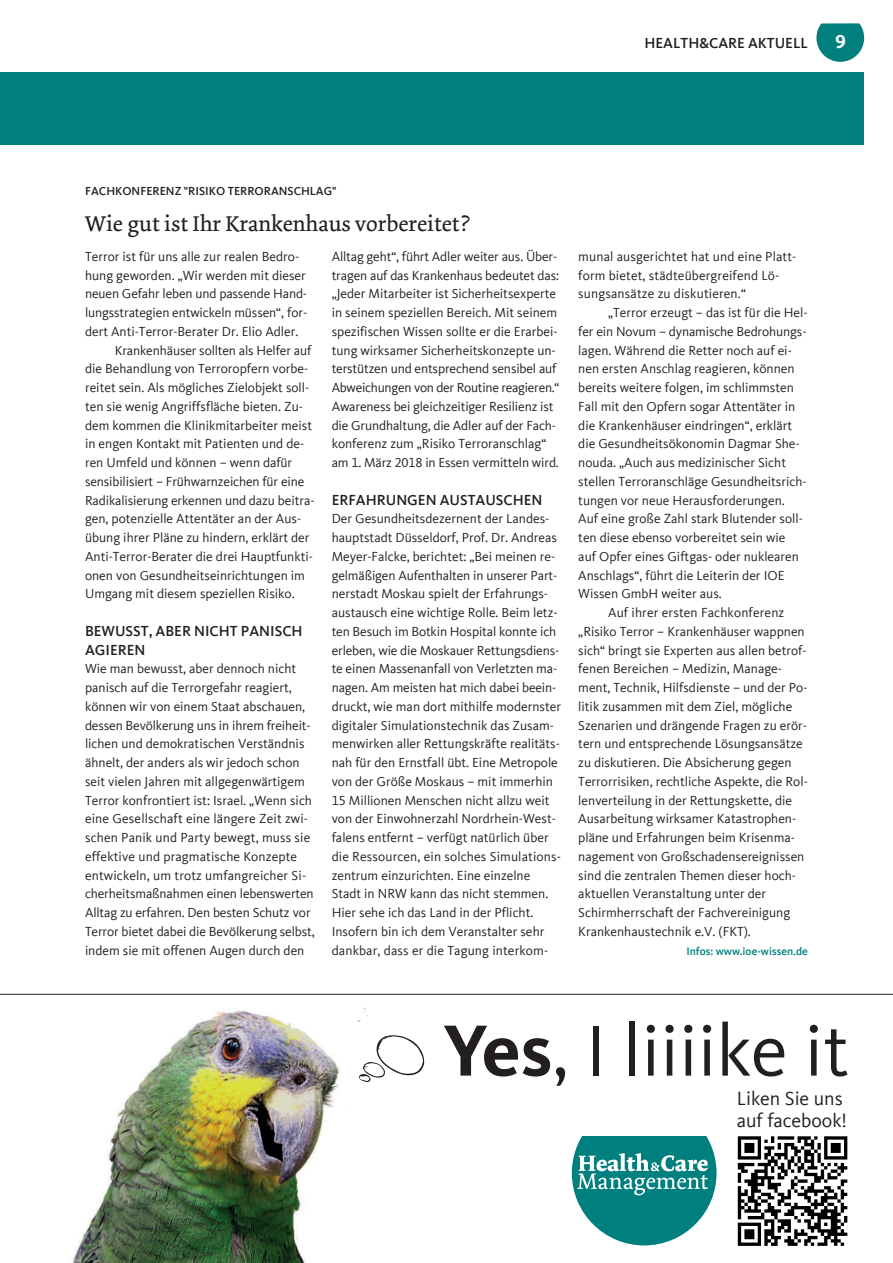
<style>
.page{position:relative;width:893px;height:1263px;background:#fff}
.page>*{position:absolute;margin:0;border:0;box-sizing:border-box;transform-origin:0 0}
.t1{font:75px "Kievit Offc";color:#231f20}
.t2{font:22.5px "Dolly";color:#231f20}
.t3{font:19.8px/21.3px "Kievit Offc";color:#231f20}
.t4{font:700 19.5px "Kievit Offc";color:#fff}
.t5{font:500 15px/18.8px "Kievit Offc";color:#231f20}
.t6{font:13.5px/18.8px "Kievit Offc";color:#231f20}
.t7{font:500 12px "Kievit Offc";color:#231f20}
.t8{font:500 11.25px "Kievit Offc";color:#007f7f}
.s1{font-weight:700}
</style>
<div class="page">
<svg style="left:816px;top:23px;width:48px;height:39px;background:#2d9595"></svg>
<div style="left:0;top:72px;width:863px;height:73px;background:#007f7f"></div>
<img style="left:72px;top:1009px;width:666px;height:254px">
<svg style="left:358px;top:1005px;width:10px;height:17px"></svg>
<svg style="left:358px;top:1034px;width:67px;height:48px"></svg>
<svg style="left:572px;top:1136px;width:144px;height:109px"></svg>
<svg style="left:738px;top:1136px;width:109px;height:110px"></svg>
<hr style="left:0;top:994px;width:893px;height:1px;background:#231f20">
<p class="t5" style="left:644px;top:34px;width:165px">HEALTH&amp;CARE AKTUELL</p>
<h3 class="t4" style="left:835px;top:30px;width:12px">9</h3>
<p class="t7" style="left:85px;top:184px;width:253px">FACH KONFERENZ "RISIKO TERRORANSCH LAG"</p>
<h2 class="t2" style="left:85px;top:210px;width:387px">Wie gut ist Ihr Krankenhaus vorbereitet?</h2>
<p class="t6" style="left:85px;top:247px;width:216px">Terror ist für uns alle zur realen Bedro-</p>
<p class="t6" style="left:85px;top:266px;width:222px">hung geworden. „Wir werden mit dieser</p>
<p class="t6" style="left:85px;top:285px;width:224px">neuen Gefahr leben und passende Hand-</p>
<p class="t6" style="left:85px;top:303px;width:224px">lungsstrategien entwickeln müssen“, for-</p>
<p class="t6" style="left:85px;top:322px;width:215px">dert Anti-Terror-Berater Dr. Elio Adler.</p>
<p class="t6" style="left:115px;top:341px;width:198px">Krankenhäuser sollten als Helfer auf</p>
<p class="t6" style="left:85px;top:360px;width:225px">die Behandlung von Terroropfern vorbe-</p>
<p class="t6" style="left:85px;top:378px;width:226px">reitet sein. Als mögliches Zielobjekt soll-</p>
<p class="t6" style="left:85px;top:397px;width:219px">ten sie wenig Angriffsfläche bieten. Zu-</p>
<p class="t6" style="left:85px;top:416px;width:229px">dem kommen die Klinikmitarbeiter meist</p>
<p class="t6" style="left:85px;top:435px;width:221px">in engen Kontakt mit Patienten und de-</p>
<p class="t6" style="left:85px;top:453px;width:209px">ren Umfeld und können – wenn dafür</p>
<p class="t6" style="left:85px;top:472px;width:221px">sensibilisiert – Frühwarnzeichen für eine</p>
<p class="t6" style="left:85px;top:491px;width:231px">Radikalisierung erkennen und dazu beitra-</p>
<p class="t6" style="left:85px;top:510px;width:218px">gen, potenzielle Attentäter an der Aus-</p>
<p class="t6" style="left:85px;top:528px;width:226px">übung ihrer Pläne zu hindern, erklärt der</p>
<p class="t6" style="left:85px;top:547px;width:229px">Anti-Terror-Berater die drei Hauptfunkti-</p>
<p class="t6" style="left:85px;top:566px;width:221px">onen von Gesundheitseinrichtungen im</p>
<p class="t6" style="left:85px;top:585px;width:211px">Umgang mit diesem speziellen Risiko.</p>
<p class="t5" style="left:85px;top:621px;width:208px">BEWUSST, ABER NICHT PANISCH<br>AGIEREN</p>
<p class="t6" style="left:85px;top:660px;width:231px">Wie man bewusst, aber dennoch nicht panisch auf die Terrorgefahr reagiert, können wir von einem Staat abschauen, dessen Bevölkerung uns in ihrem freiheit&shy;lichen und demokratischen Verständnis ähnelt, der anders als wir jedoch schon seit vielen Jahren mit allgegenwärtigem Terror konfrontiert ist: Israel. „Wenn sich eine Gesellschaft eine längere Zeit zwi&shy;schen Panik und Party bewegt, muss sie effektive und pragmatische Konzepte entwickeln, um trotz umfangreicher Si&shy;cherheitsmaßnahmen einen lebenswerten Alltag zu erfahren. Den besten Schutz vor Terror bietet dabei die Bevölkerung selbst, indem sie mit offenen Augen durch den</p>
<p class="t6" style="left:332px;top:247px;width:229px">Alltag geht“, führt Adler weiter aus. Über&shy;tragen auf das Krankenhaus bedeutet das: „Jeder Mitarbeiter ist Sicherheitsexperte in seinem speziellen Bereich. Mit seinem spezifischen Wissen sollte er die Erarbei&shy;tung wirksamer Sicherheitskonzepte un&shy;terstützen und entsprechend sensibel auf Abweichungen von der Routine reagieren.“ Awareness bei gleichzeitiger Resilienz ist die Grundhaltung, die Adler auf der Fach&shy;konferenz zum „Risiko Terroranschlag“ am 1. März 2018 in Essen vermitteln wird.</p>
<p class="t5" style="left:332px;top:490px;width:212px">ERFAH RUNGEN AUSTAUSCH EN</p>
<p class="t6" style="left:332px;top:510px;width:231px">Der Gesundheitsdezernent der Landes&shy;hauptstadt Düsseldorf, Prof. Dr. Andreas Meyer-Falcke, berichtet: „Bei meinen re&shy;gelmäßigen Aufenthalten in unserer Part&shy;nerstadt Moskau spielt der Erfahrungs&shy;austausch eine wichtige Rolle. Beim letz&shy;ten Besuch im Botkin Hospital konnte ich erleben, wie die Moskauer Rettungsdiens&shy;te einen Massenanfall von Verletzten ma&shy;nagen. Am meisten hat mich dabei beein&shy;druckt, wie man dort mithilfe modernster digitaler Simulationstechnik das Zusam&shy;menwirken aller Rettungskräfte realitäts&shy;nah für den Ernstfall übt. Eine Metropole von der Größe Moskaus – mit immerhin 15 Millionen Menschen nicht allzu weit von der Einwohnerzahl Nordrhein-West&shy;falens entfernt – verfügt natürlich über die Ressourcen, ein solches Simulations&shy;zentrum einzurichten. Eine einzelne Stadt in NRW kann das nicht stemmen.<br>Hier sehe ich das Land in der Pflicht.<br>Insofern bin ich dem Veranstalter sehr dankbar, dass er die Tagung interkom-</p>
<p class="t6" style="left:578px;top:247px;width:220px">munal ausgerichtet hat und eine Platt&shy;form bietet, städteübergreifend Lö&shy;sungsansätze zu diskutieren.“</p>
<p class="t6" style="left:608px;top:303px;width:201px">„Terror erzeugt – das ist für die Hel-</p>
<p class="t6" style="left:578px;top:322px;width:230px">fer ein Novum – dynamische Bedrohungs-</p>
<p class="t6" style="left:578px;top:341px;width:215px">lagen. Während die Retter noch auf ei-</p>
<p class="t6" style="left:578px;top:360px;width:218px">nen ersten Anschlag reagieren, können</p>
<p class="t6" style="left:578px;top:378px;width:217px">bereits weitere folgen, im schlimmsten</p>
<p class="t6" style="left:578px;top:397px;width:219px">Fall mit den Opfern sogar Attentäter in</p>
<p class="t6" style="left:578px;top:416px;width:215px">die Krankenhäuser eindringen“, erklärt</p>
<p class="t6" style="left:578px;top:435px;width:223px">die Gesundheitsökonomin Dagmar She-</p>
<p class="t6" style="left:578px;top:453px;width:209px">nouda. „Auch aus medizinischer Sicht</p>
<p class="t6" style="left:578px;top:472px;width:230px">stellen Terroranschläge Gesundheitsrich-</p>
<p class="t6" style="left:578px;top:491px;width:208px">tungen vor neue Herausforderungen.</p>
<p class="t6" style="left:578px;top:510px;width:226px">Auf eine große Zahl stark Blutender soll-</p>
<p class="t6" style="left:578px;top:528px;width:209px">ten diese ebenso vorbereitet sein wie</p>
<p class="t6" style="left:578px;top:547px;width:222px">auf Opfer eines Giftgas- oder nuklearen</p>
<p class="t6" style="left:578px;top:566px;width:208px">Anschlags“, führt die Leiterin der IOE</p>
<p class="t6" style="left:578px;top:585px;width:145px">Wissen GmbH weiter aus.</p>
<p class="t6" style="left:608px;top:603px;width:178px">Auf ihrer ersten Fachkonferenz</p>
<p class="t6" style="left:578px;top:622px;width:228px">„Risiko Terror – Krankenhäuser wappnen</p>
<p class="t6" style="left:578px;top:641px;width:230px">sich“ bringt sie Experten aus allen betrof-</p>
<p class="t6" style="left:578px;top:660px;width:205px">fenen Bereichen – Medizin, Manage-</p>
<p class="t6" style="left:578px;top:678px;width:231px">ment, Technik, Hilfsdienste – und der Po-</p>
<p class="t6" style="left:578px;top:697px;width:216px">litik zusammen mit dem Ziel, mögliche</p>
<p class="t6" style="left:578px;top:716px;width:230px">Szenarien und drängende Fragen zu erör-</p>
<p class="t6" style="left:578px;top:735px;width:226px">tern und entsprechende Lösungsansätze</p>
<p class="t6" style="left:578px;top:753px;width:215px">zu diskutieren. Die Absicherung gegen</p>
<p class="t6" style="left:578px;top:772px;width:231px">Terrorrisiken, rechtliche Aspekte, die Rol-</p>
<p class="t6" style="left:578px;top:791px;width:215px">lenverteilung in der Rettungskette, die</p>
<p class="t6" style="left:578px;top:810px;width:219px">Ausarbeitung wirksamer Katastrophen-</p>
<p class="t6" style="left:578px;top:828px;width:218px">pläne und Erfahrungen beim Krisenma-</p>
<p class="t6" style="left:578px;top:847px;width:228px">nagement von Großschadensereignissen</p>
<p class="t6" style="left:578px;top:866px;width:219px">sind die zentralen Themen dieser hoch-</p>
<p class="t6" style="left:578px;top:885px;width:189px">aktuellen Veranstaltung unter der</p>
<p class="t6" style="left:578px;top:903px;width:213px">Schirmherrschaft der Fachvereinigung</p>
<p class="t6" style="left:578px;top:922px;width:174px">Krankenhaustechnik e.V. (FKT).</p>
<p class="t8" style="left:686px;top:944px;width:123px">I NFOS: WWW.IOE-WISSEN.DE</p>
<h1 class="t1" style="left:443px;top:1009px;width:408px"><span class="s1">Yes</span>, I liiiike it</h1>
<h3 class="t3" style="left:737px;top:1088px;width:112px">Liken Sie uns auf facebook!</h3>
</div>
